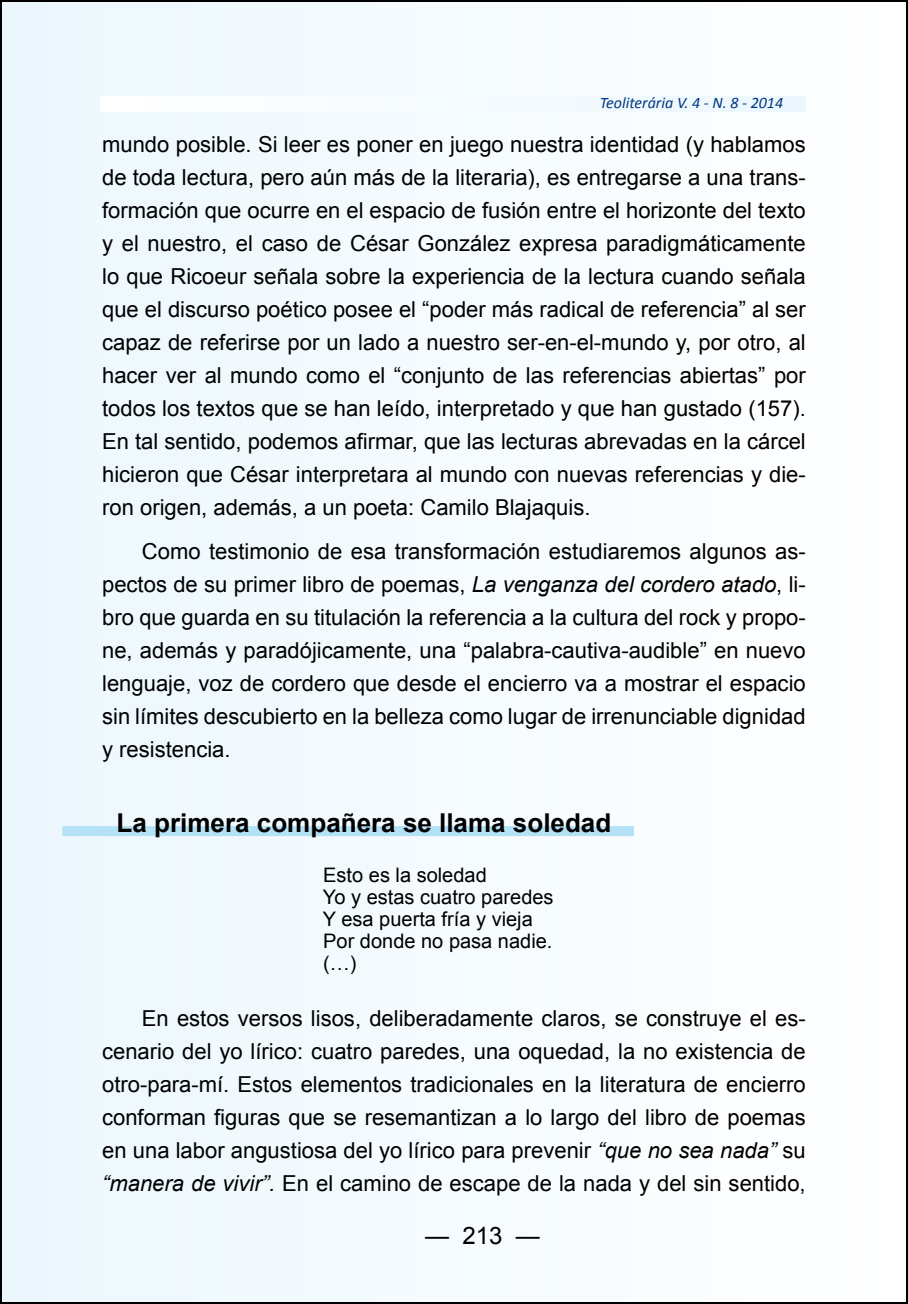
<style>
.page{position:relative;width:908px;height:1304px;background:#fff}
.page>*{position:absolute;margin:0;border:0;box-sizing:border-box;transform-origin:0 0}
.t1{font:700 26px "Arial";color:#000}
.t2{font:24px "Arial";color:#000}
.t3{font:22px/33px "Arial";color:#000;text-align:justify}
.t4{font:20px/22px "Arial";color:#000}
.t5{font:italic 16px "Calibri";color:#003882}
.s1{font-style:italic}
</style>
<div class="page">
<div style="left:1px;top:1px;width:905px;height:1302px;background:#f5fbfe"></div>
<div style="left:62px;top:826px;width:571px;height:10px;background:#b3e2f6"></div>
<p class="t5" style="left:599px;top:93px;width:185px">Teoliterária V. 4 - N. 8 - 2014</p>
<p class="t3" style="left:102px;top:128px;width:705px">mundo posible. Si leer es poner en juego nuestra identidad (y hablamos de toda lectura, pero aún más de la literaria), es entregarse a una trans&shy;formación que ocurre en el espacio de fusión entre el horizonte del texto y el nuestro, el caso de César González expresa paradigmáticamente lo que Ricoeur señala sobre la experiencia de la lectura cuando señala que el discurso poético posee el “poder más radical de referencia” al ser capaz de referirse por un lado a nuestro ser-en-el-mundo y, por otro, al hacer ver al mundo como el “conjunto de las referencias abiertas” por todos los textos que se han leído, interpretado y que han gustado (157).<br>En tal sentido, podemos afirmar, que las lecturas abrevadas en la cárcel hicieron que César interpretara al mundo con nuevas referencias y die&shy;ron origen, además, a un poeta: Camilo Blajaquis.</p>
<p class="t3" style="left:102px;top:535px;width:704px;text-indent:40px">Como testimonio de esa transformación estudiaremos algunos as&shy;pectos de su primer libro de poemas, <span class="s1">La venganza del cordero atado</span>, li&shy;bro que guarda en su titulación la referencia a la cultura del rock y propo&shy;ne, además y paradójicamente, una “palabra-cautiva-audible” en nuevo lenguaje, voz de cordero que desde el encierro va a mostrar el espacio sin límites descubierto en la belleza como lugar de irrenunciable dignidad y resistencia.</p>
<p class="t1" style="left:117px;top:805px;width:496px">La primera compañera se llama soledad</p>
<p class="t4" style="left:323px;top:864px;width:232px">Esto es la soledad<br>Yo y estas cuatro paredes<br>Y esa puerta fría y vieja<br>Por donde no pasa nadie. (…)</p>
<p class="t3" style="left:102px;top:1002px;width:705px;text-indent:40px">En estos versos lisos, deliberadamente claros, se construye el es&shy;cenario del yo lírico: cuatro paredes, una oquedad, la no existencia de otro-para-mí. Estos elementos tradicionales en la literatura de encierro conforman figuras que se resemantizan a lo largo del libro de poemas en una labor angustiosa del yo lírico para prevenir <span class="s1">“que no sea nada”</span> su <span class="s1">“manera de vivir”.</span> En el camino de escape de la nada y del sin sentido,</p>
<p class="t2" style="left:425px;top:1219px;width:116px">— 213 —</p>
</div>
